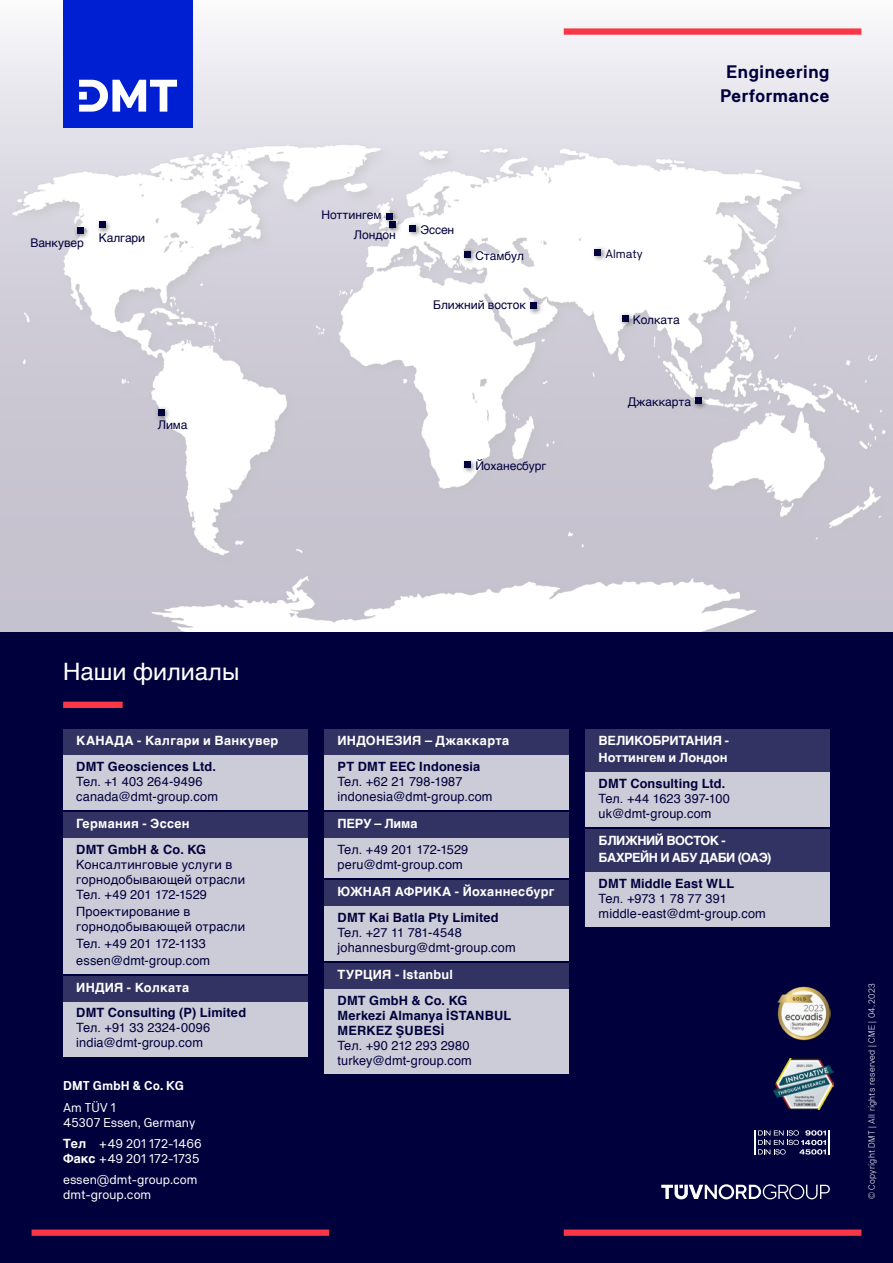
<style>
.page{position:relative;width:893px;height:1263px;background:#00003c}
.page>*{position:absolute;margin:0;border:0;box-sizing:border-box;transform-origin:0 0}
.t1{font:24px "Helvetica";color:#fff}
.t2{font:700 18px/24px "TNG Pro";color:#00003c;text-align:center}
.t3{font:12.75px/15px "Helvetica";letter-spacing:.01em;color:#00003c}
.t4{font:700 12.75px/15px "Helvetica";letter-spacing:.015em;color:#00003c}
.t5{font:700 12.75px/16.5px "Helvetica";letter-spacing:.01em;color:#fff}
.t6{font:12.75px/15px "TNG Pro";color:#fff}
.t7{font:700 12.75px/16.5px "Helvetica";letter-spacing:-.04em;color:#fff}
.t8{font:700 12.75px "TNG Pro";color:#fff}
.t9{font:700 12.75px "Helvetica";letter-spacing:-.01em;color:#fff}
.t10{font:12px/20.1px "Helvetica";letter-spacing:-.005em;color:#00003c}
.t11{font:12px "TNG Pro";letter-spacing:-.005em;color:#00003c}
.t12{font:300 9px "TNG Pro";letter-spacing:.025em;color:#fff}
.s1{font-family:"Helvetica";font-weight:700}
</style>
<div class="page">
<div style="left:0;top:0;width:893px;height:631px;background:#eeedf2"></div>
<img style="left:0;top:125px;width:893px;height:506px">
<div style="left:63px;top:702px;width:60px;height:6px;background:#fa3746"></div>
<div style="left:63px;top:755px;width:244px;height:55px;background:#ccccd8"></div>
<div style="left:324px;top:755px;width:245px;height:55px;background:#ccccd8"></div>
<div style="left:324px;top:906px;width:245px;height:55px;background:#ccccd8"></div>
<div style="left:324px;top:989px;width:245px;height:85px;background:#ccccd8"></div>
<div style="left:324px;top:838px;width:245px;height:40px;background:#ccccd8"></div>
<div style="left:63px;top:838px;width:244px;height:136px;background:#ccccd8"></div>
<div style="left:63px;top:729px;width:244px;height:26px;background:#333363"></div>
<div style="left:324px;top:729px;width:245px;height:26px;background:#333363"></div>
<div style="left:324px;top:880px;width:245px;height:26px;background:#333363"></div>
<div style="left:324px;top:963px;width:245px;height:26px;background:#333363"></div>
<div style="left:324px;top:812px;width:245px;height:26px;background:#333363"></div>
<div style="left:63px;top:812px;width:244px;height:26px;background:#333363"></div>
<div style="left:63px;top:1001px;width:244px;height:56px;background:#ccccd8"></div>
<div style="left:63px;top:976px;width:244px;height:25px;background:#333363"></div>
<div style="left:585px;top:772px;width:245px;height:55px;background:#ccccd8"></div>
<div style="left:585px;top:729px;width:245px;height:43px;background:#333363"></div>
<div style="left:585px;top:872px;width:245px;height:55px;background:#ccccd8"></div>
<div style="left:585px;top:829px;width:245px;height:43px;background:#333363"></div>
<div style="left:691px;top:394px;width:17px;height:16px;background:#000;opacity:.5"></div>
<div style="left:695px;top:397px;width:7px;height:7px;background:#00003c"></div>
<div style="left:618px;top:312px;width:17px;height:16px;background:#000;opacity:.5"></div>
<div style="left:622px;top:315px;width:6px;height:7px;background:#00003c"></div>
<div style="left:591px;top:245px;width:17px;height:17px;background:#000;opacity:.5"></div>
<div style="left:594px;top:249px;width:7px;height:7px;background:#00003c"></div>
<div style="left:527px;top:299px;width:17px;height:17px;background:#000;opacity:.5"></div>
<div style="left:530px;top:303px;width:7px;height:6px;background:#00003c"></div>
<div style="left:461px;top:248px;width:17px;height:16px;background:#000;opacity:.5"></div>
<div style="left:464px;top:251px;width:7px;height:7px;background:#00003c"></div>
<div style="left:406px;top:222px;width:17px;height:16px;background:#000;opacity:.5"></div>
<div style="left:409px;top:225px;width:7px;height:7px;background:#00003c"></div>
<div style="left:386px;top:218px;width:16px;height:17px;background:#000;opacity:.5"></div>
<div style="left:389px;top:222px;width:7px;height:6px;background:#00003c"></div>
<div style="left:382px;top:209px;width:17px;height:17px;background:#000;opacity:.5"></div>
<svg style="left:386px;top:213px;width:6px;height:6px"></svg>
<div style="left:74px;top:224px;width:16px;height:17px;background:#000;opacity:.5"></div>
<div style="left:77px;top:227px;width:7px;height:7px;background:#00003c"></div>
<div style="left:95px;top:218px;width:17px;height:17px;background:#000;opacity:.5"></div>
<div style="left:99px;top:222px;width:7px;height:6px;background:#00003c"></div>
<div style="left:154px;top:405px;width:17px;height:17px;background:#000;opacity:.5"></div>
<div style="left:158px;top:409px;width:7px;height:7px;background:#00003c"></div>
<div style="left:461px;top:458px;width:17px;height:17px;background:#000;opacity:.5"></div>
<div style="left:464px;top:461px;width:7px;height:7px;background:#00003c"></div>
<img style="left:777px;top:986px;width:54px;height:54px">
<img style="left:773px;top:1058px;width:61px;height:51px">
<svg style="left:754px;top:1130px;width:76px;height:24px"></svg>
<div style="left:564px;top:28px;width:297px;height:7px;background:#fa3746"></div>
<svg style="left:661px;top:1184px;width:169px;height:15px"></svg>
<div style="left:32px;top:1229px;width:297px;height:7px;background:#fa3746"></div>
<div style="left:564px;top:1229px;width:297px;height:7px;background:#fa3746"></div>
<div style="left:63px;top:0;width:130px;height:128px;background:#001ed2"></div>
<svg style="left:79px;top:80px;width:98px;height:32px"></svg>
<p class="t10" style="left:30px;top:233px;width:55px">Ванкувер</p>
<p class="t10" style="left:99px;top:228px;width:48px">Калгари</p>
<p class="t10" style="left:158px;top:415px;width:31px">Лима</p>
<p class="t10" style="left:354px;top:205px;width:43px;text-indent:-33px">Ноттингем<br>Лондон</p>
<p class="t10" style="left:420px;top:220px;width:35px">Эссен</p>
<p class="t10" style="left:475px;top:246px;width:50px">Стамбул</p>
<p class="t10" style="left:433px;top:296px;width:94px">Ближний восток</p>
<p class="t10" style="left:475px;top:456px;width:72px">Йоханесбург</p>
<h2 class="t2" style="left:720px;top:60px;width:111px">Engineering<br>Performance</h2>
<p class="t11" style="left:605px;top:247px;width:39px">Almaty</p>
<p class="t10" style="left:633px;top:310px;width:49px">Колката</p>
<p class="t10" style="left:628px;top:392px;width:65px">Джаккарта</p>
<h1 class="t1" style="left:63px;top:653px;width:178px">Наши филиалы</h1>
<p class="t5" style="left:76px;top:732px;width:203px">КАНАДА - Калгари и Ванкувер</p>
<p class="t4" style="left:76px;top:759px;width:141px">DMT Geosciences Ltd.</p>
<p class="t3" style="left:76px;top:775px;width:143px">Тел. +1 403 264-9496 canada@dmt-group.com</p>
<p class="t5" style="left:76px;top:815px;width:115px">Германия - Эссен</p>
<p class="t4" style="left:76px;top:842px;width:131px">DMT GmbH &amp; Co. KG</p>
<p class="t3" style="left:76px;top:857px;width:170px">Консалтинговые услуги в горнодобывающей отрасли<br>Тел. +49 201 172-1529</p>
<p class="t3" style="left:76px;top:904px;width:170px">Проектирование в горнодобывающей отрасли</p>
<p class="t3" style="left:76px;top:935px;width:136px;line-height:17.1px">Тел. +49 201 172-1133 essen@dmt-group.com</p>
<p class="t5" style="left:76px;top:979px;width:115px">ИНДИЯ - Колката</p>
<p class="t4" style="left:76px;top:1005px;width:171px">DMT Consulting (P) Limited</p>
<p class="t3" style="left:76px;top:1021px;width:136px">Тел. +91 33 2324-0096 india@dmt-group.com</p>
<p class="t8" style="left:63px;top:1078px;width:122px">DMT GmbH &amp; Co. KG</p>
<p class="t6" style="left:63px;top:1099px;width:134px">Am TÜV 1<br>45307 Essen, Germany</p>
<p class="t6" style="left:63px;top:1136px;width:140px"><span class="s1">Тел</span> +49 201 172-1466<br><span class="s1">Факс</span> +49 201 172-1735</p>
<p class="t6" style="left:63px;top:1172px;width:136px">essen@dmt-group.com dmt-group.com</p>
<p class="t5" style="left:338px;top:733px;width:173px">ИНДОНЕЗИЯ – Джаккарта</p>
<p class="t4" style="left:338px;top:759px;width:144px">PT DMT EEC Indonesia</p>
<p class="t3" style="left:338px;top:774px;width:156px">Тел. +62 21 798-1987 indonesia@dmt-group.com</p>
<p class="t9" style="left:338px;top:813px;width:82px">ПЕРУ – Лима</p>
<p class="t3" style="left:338px;top:842px;width:132px">Тел. +49 201 172-1529 peru@dmt-group.com</p>
<p class="t5" style="left:338px;top:884px;width:219px">ЮЖНАЯ АФРИКА - Йоханнесбург</p>
<p class="t4" style="left:338px;top:910px;width:163px">DMT Kai Batla Pty Limited</p>
<p class="t3" style="left:338px;top:925px;width:180px">Тел. +27 11 781-4548 johannesburg@dmt-group.com</p>
<p class="t5" style="left:338px;top:966px;width:117px">ТУРЦИЯ - Istanbul</p>
<p class="t4" style="left:338px;top:993px;width:175px">DMT GmbH &amp; Co. KG<br>Merkezi Almanya İSTANBUL<br>MERKEZ ŞUBESİ</p>
<p class="t3" style="left:338px;top:1038px;width:136px">Тел. +90 212 293 2980 turkey@dmt-group.com</p>
<p class="t5" style="left:599px;top:733px;width:132px">ВЕЛИКОБРИТАНИЯ -<br>Ноттингем и Лондон</p>
<p class="t4" style="left:599px;top:776px;width:128px">DMT Consulting Ltd.</p>
<p class="t3" style="left:599px;top:791px;width:133px">Тел. +44 1623 397-100 uk@dmt-group.com</p>
<p class="t7" style="left:599px;top:832px;width:174px">БЛИЖНИЙ ВОСТОК -<br>БАХРЕЙН И АБУ ДАБИ (ОАЭ)</p>
<p class="t4" style="left:599px;top:876px;width:137px">DMT Middle East WLL</p>
<p class="t3" style="left:599px;top:891px;width:169px">Тел. +973 1 78 77 391 middle-east@dmt-group.com</p>
<p class="t12" style="left:866px;top:1199px;width:217px;rotate:-90deg">© Copyright DMT | All rights reserved | CME | 04.2023</p>
</div>
